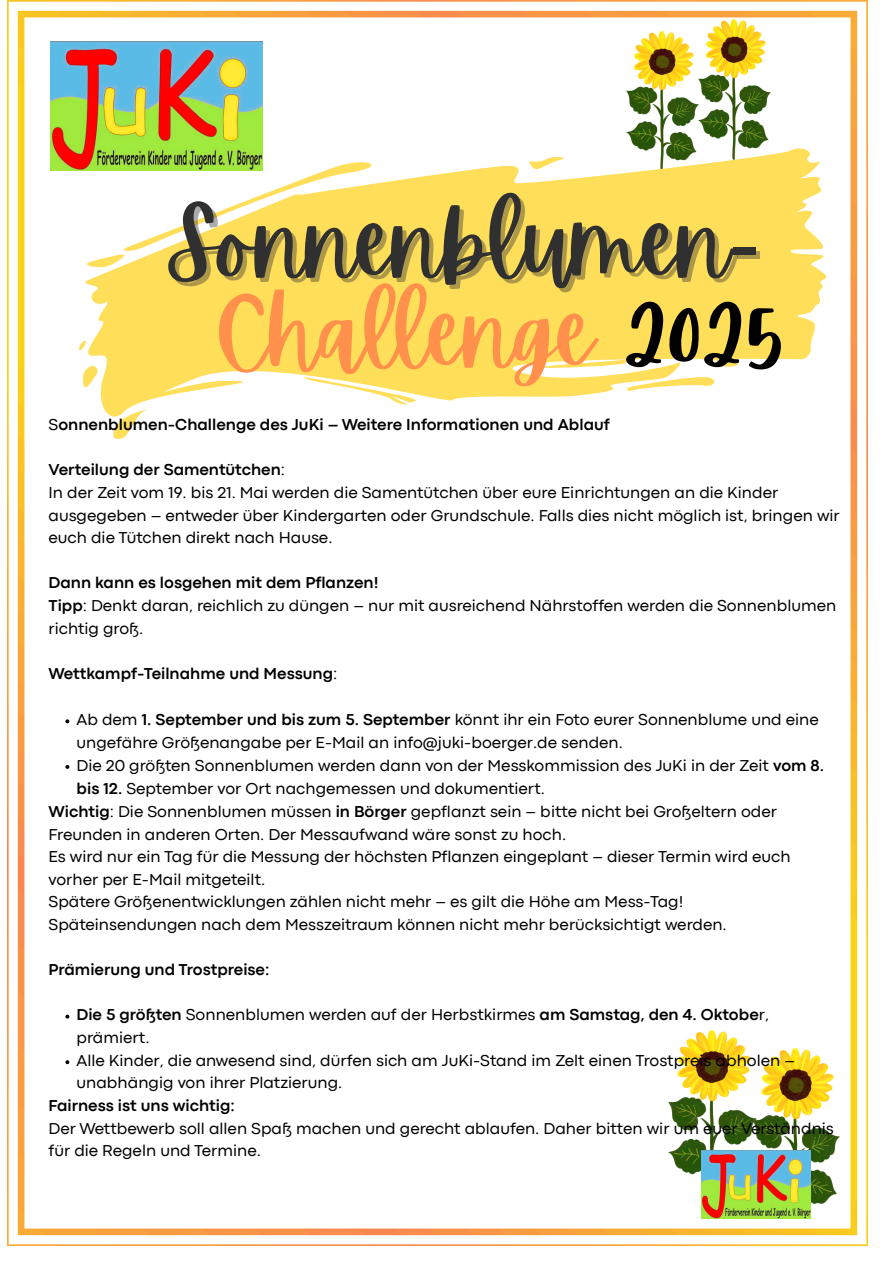
<style>
.page{position:relative;width:893px;height:1263px;background:#fff}
.page>*{position:absolute;margin:0;border:0;box-sizing:border-box;transform-origin:0 0}
.t1{font:94.8px "Apricots";color:#303030}
.t2{font:94.12px "Apricots";color:#ff914d}
.t3{font:16.42px/22.5px "Codec Pro";color:#000}
.t4{font:700 16.42px "Codec Pro";color:#000}
.s1{font-family:"Noto Sans"}
.s2{color:#000}
.s3{font-weight:400}
.s4{font-weight:700}
</style>
<div class="page">
<img style="left:8px;top:0;width:859px;height:1245px">
<img style="left:626px;top:32px;width:72px;height:112px">
<svg style="left:75px;top:144px;width:757px;height:282px;fill:#ffde59"></svg>
<svg style="left:80px;top:155px;width:312px;height:113px"></svg>
<svg style="left:111px;top:407px;width:44px;height:33px"></svg>
<svg style="left:82px;top:364px;width:18px;height:30px"></svg>
<svg style="left:77px;top:338px;width:10px;height:15px"></svg>
<svg style="left:528px;top:155px;width:41px;height:16px"></svg>
<svg style="left:625px;top:375px;width:94px;height:18px"></svg>
<svg style="left:300px;top:376px;width:119px;height:29px"></svg>
<img style="left:51px;top:41px;width:211px;height:130px">
<img style="left:756px;top:1048px;width:84px;height:169px">
<img style="left:668px;top:1030px;width:88px;height:170px">
<img style="left:701px;top:1151px;width:110px;height:67px">
<img style="left:698px;top:20px;width:72px;height:139px">
<svg style="left:65px;top:719px;width:4px;height:4px"></svg>
<svg style="left:65px;top:765px;width:4px;height:4px"></svg>
<svg style="left:65px;top:1015px;width:4px;height:3px"></svg>
<svg style="left:65px;top:1060px;width:4px;height:4px"></svg>
<h1 class="t1" style="left:167px;top:188px;width:595px">Sonnenblumen<span class="s1">-</span></h1>
<p class="t2" style="left:214px;top:279px;width:570px">Challenge <span class="s2">2025</span></p>
<p class="t4" style="left:49px;top:418px;width:563px"><span class="s3">S</span>onnenblumen-Challenge des JuKi – Weitere Informationen und Ablauf</p>
<p class="t4" style="left:49px;top:464px;width:238px">Verteilung der Samentütchen<span class="s3">:</span></p>
<p class="t3" style="left:49px;top:483px;width:792px">In der Zeit vom 19. bis 21. Mai werden die Samentütchen über eure Einrichtungen an die Kinder ausgegeben – entweder über Kindergarten oder Grundschule. Falls dies nicht möglich ist, bringen wir euch die Tütchen direkt nach Hause.</p>
<p class="t4" style="left:49px;top:577px;width:332px">Dann kann es losgehen mit dem Pflanzen!</p>
<p class="t3" style="left:49px;top:596px;width:789px;line-height:23px"><span class="s4">Tipp</span>: Denkt daran, reichlich zu düngen – nur mit ausreichend Nährstoffen werden die Sonnenblumen richtig groß.</p>
<p class="t4" style="left:49px;top:668px;width:290px">Wettkampf-Teilnahme und Messung<span class="s3">:</span></p>
<p class="t3" style="left:77px;top:709px;width:744px;line-height:23px">Ab dem <span class="s4">1. September und bis zum 5. September</span> könnt ihr ein Foto eurer Sonnenblume und eine ungefähre Größenangabe per E-Mail an info@juki-boerger.de senden.</p>
<p class="t3" style="left:77px;top:755px;width:749px;line-height:23px">Die 20 größten Sonnenblumen werden dann von der Messkommission des JuKi in der Zeit <span class="s4">vom 8. bis 12.</span> September vor Ort nachgemessen und dokumentiert.</p>
<p class="t3" style="left:49px;top:801px;width:730px;line-height:23px"><span class="s4">Wichtig</span>: Die Sonnenblumen müssen <span class="s4">in Börger</span> gepflanzt sein – bitte nicht bei Großeltern oder<br>Freunden in anderen Orten. Der Messaufwand wäre sonst zu hoch.</p>
<p class="t3" style="left:49px;top:847px;width:743px">Es wird nur ein Tag für die Messung der höchsten Pflanzen eingeplant – dieser Termin wird euch vorher per E-Mail mitgeteilt.</p>
<h2 class="t3" style="left:49px;top:892px;width:636px">Spätere Größenentwicklungen zählen nicht mehr – es gilt die Höhe am Mess-Tag!</h2>
<p class="t3" style="left:49px;top:914px;width:679px">Späteinsendungen nach dem Messzeitraum können nicht mehr berücksichtigt werden.</p>
<p class="t4" style="left:49px;top:963px;width:222px">Prämierung und Trostpreise:</p>
<p class="t3" style="left:77px;top:1004px;width:694px;line-height:23px"><span class="s4">Die 5 größten</span> Sonnenblumen werden auf der Herbstkirmes <span class="s4">am Samstag, den 4. Oktobe</span>r, prämiert.</p>
<p class="t3" style="left:77px;top:1050px;width:720px">Alle Kinder, die anwesend sind, dürfen sich am JuKi-Stand im Zelt einen Trostpreis abholen – unabhängig von ihrer Platzierung.</p>
<p class="t4" style="left:49px;top:1099px;width:188px">Fairness ist uns wichtig:</p>
<p class="t3" style="left:49px;top:1118px;width:787px">Der Wettbewerb soll allen Spaß machen und gerecht ablaufen. Daher bitten wir um euer Verständnis für die Regeln und Termine.</p>
</div>
